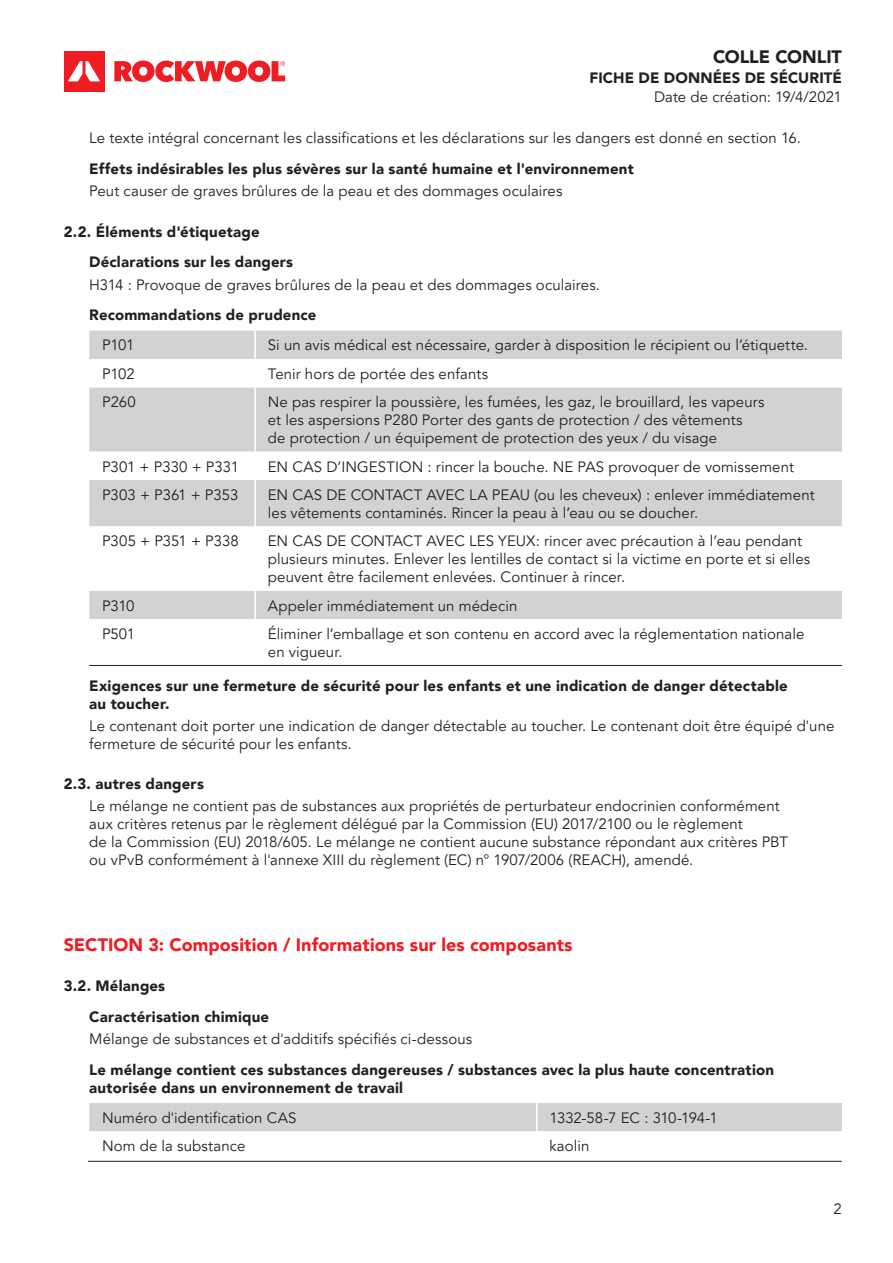
<style>
.page{position:relative;width:893px;height:1263px;background:#fff}
.page>*{position:absolute;margin:0;border:0;box-sizing:border-box;transform-origin:0 0}
._01_header{font:900 18px "Avenir LT Pro";letter-spacing:.005em;color:#ee1d23}
.t1{font:900 18px "Avenir LT Pro";letter-spacing:-.01em;color:#231f20}
.table_body{font:15px/18px "Avenir LT Pro";letter-spacing:.005em;color:#231f20}
.body{font:15px/18px "Avenir LT Pro";letter-spacing:.005em;color:#231f20}
.body_bold{font:900 15px/18px "Avenir LT Pro";letter-spacing:.015em;color:#231f20}
._02_subhead{font:900 15px "Avenir LT Pro";letter-spacing:.015em;color:#231f20}
.table_body-2{font:15px "Avenir LT Pro";letter-spacing:-.025em;color:#231f20}
</style>
<div class="page">
<div style="left:64px;top:51px;width:40px;height:41px;background:#ee1d23"></div>
<svg style="left:68px;top:61px;width:32px;height:20px"></svg>
<svg style="left:114px;top:61px;width:171px;height:21px"></svg>
<div style="left:89px;top:331px;width:753px;height:28px;background:#d1d2d4"></div>
<svg style="left:89px;top:387px;width:753px;height:232px;fill:#d1d2d4"></svg>
<hr style="left:254px;top:331px;width:2px;height:28px;background:#fff">
<hr style="left:254px;top:387px;width:2px;height:65px;background:#fff">
<hr style="left:254px;top:452px;width:2px;height:28px;background:#fff">
<hr style="left:254px;top:480px;width:2px;height:46px;background:#fff">
<hr style="left:254px;top:526px;width:2px;height:65px;background:#fff">
<hr style="left:254px;top:591px;width:2px;height:28px;background:#fff">
<hr style="left:89px;top:665px;width:166px;height:1px;background:#231f20">
<hr style="left:255px;top:665px;width:587px;height:1px;background:#231f20">
<div style="left:89px;top:1103px;width:753px;height:28px;background:#d1d2d4"></div>
<hr style="left:536px;top:1103px;width:2px;height:28px;background:#fff">
<hr style="left:88px;top:1161px;width:754px;height:1px;background:#231f20">
<p class="t1" style="left:713px;top:46px;width:130px">COLLE CONLIT</p>
<p class="body_bold" style="left:589px;top:68px;width:254px">FICHE DE DONNÉES DE SÉCURITÉ</p>
<p class="body" style="left:654px;top:88px;width:189px">Date de création: 19/4/2021</p>
<p class="body" style="left:89px;top:129px;width:713px">Le texte intégral concernant les classifications et les déclarations sur les dangers est donné en section 16.</p>
<p class="body_bold" style="left:89px;top:160px;width:546px">Effets indésirables les plus sévères sur la santé humaine et l'environnement</p>
<p class="body" style="left:89px;top:182px;width:475px">Peut causer de graves brûlures de la peau et des dommages oculaires</p>
<p class="_02_subhead" style="left:64px;top:222px;width:197px">2.2. Éléments d'étiquetage</p>
<p class="body_bold" style="left:89px;top:253px;width:205px">Déclarations sur les dangers</p>
<p class="body" style="left:89px;top:276px;width:512px">H314 : Provoque de graves brûlures de la peau et des dommages oculaires.</p>
<p class="body_bold" style="left:89px;top:306px;width:229px">Recommandations de prudence</p>
<p class="table_body" style="left:102px;top:337px;width:34px">P101</p>
<p class="table_body" style="left:268px;top:337px;width:542px">Si un avis médical est nécessaire, garder à disposition le récipient ou l’étiquette.</p>
<p class="table_body" style="left:102px;top:365px;width:34px">P102</p>
<p class="table_body" style="left:268px;top:365px;width:222px">Tenir hors de portée des enfants</p>
<p class="table_body" style="left:102px;top:393px;width:35px">P260</p>
<p class="table_body" style="left:268px;top:393px;width:498px">Ne pas respirer la poussière, les fumées, les gaz, le brouillard, les vapeurs et les aspersions P280 Porter des gants de protection / des vêtements<br>de protection / un équipement de protection des yeux / du visage</p>
<p class="table_body" style="left:102px;top:458px;width:139px">P301 + P330 + P331</p>
<p class="table_body" style="left:268px;top:458px;width:528px">EN CAS D’INGESTION : rincer la bouche. NE PAS provoquer de vomissement</p>
<p class="table_body" style="left:102px;top:486px;width:138px">P303 + P361 + P353</p>
<p class="table_body" style="left:268px;top:486px;width:548px">EN CAS DE CONTACT AVEC LA PEAU (ou les cheveux) : enlever immédiatement les vêtements contaminés. Rincer la peau à l’eau ou se doucher.</p>
<p class="table_body" style="left:102px;top:532px;width:138px">P305 + P351 + P338</p>
<p class="table_body" style="left:268px;top:532px;width:544px">EN CAS DE CONTACT AVEC LES YEUX: rincer avec précaution à l’eau pendant plusieurs minutes. Enlever les lentilles de contact si la victime en porte et si elles peuvent être facilement enlevées. Continuer à rincer.</p>
<p class="table_body" style="left:102px;top:597px;width:34px">P310</p>
<p class="table_body" style="left:268px;top:597px;width:251px">Appeler immédiatement un médecin</p>
<p class="table_body" style="left:102px;top:625px;width:35px">P501</p>
<p class="table_body" style="left:268px;top:625px;width:538px">Éliminer l’emballage et son contenu en accord avec la réglementation nationale en vigueur.</p>
<p class="body_bold" style="left:89px;top:676px;width:700px">Exigences sur une fermeture de sécurité pour les enfants et une indication de danger détectable au toucher.</p>
<p class="body" style="left:89px;top:717px;width:747px">Le contenant doit porter une indication de danger détectable au toucher. Le contenant doit être équipé d'une fermeture de sécurité pour les enfants.</p>
<p class="_02_subhead" style="left:64px;top:775px;width:142px">2.3. autres dangers</p>
<p class="body" style="left:89px;top:797px;width:700px">Le mélange ne contient pas de substances aux propriétés de perturbateur endocrinien conformément aux critères retenus par le règlement délégué par la Commission (EU) 2017/2100 ou le règlement<br>de la Commission (EU) 2018/605. Le mélange ne contient aucune substance répondant aux critères PBT ou vPvB conformément à l'annexe XIII du règlement (EC) n° 1907/2006 (REACH), amendé.</p>
<p class="_01_header" style="left:64px;top:933px;width:510px">SECTION 3: Composition / Informations sur les composants</p>
<p class="_02_subhead" style="left:64px;top:977px;width:103px">3.2. Mélanges</p>
<p class="body_bold" style="left:89px;top:1007px;width:181px">Caractérisation chimique</p>
<p class="body" style="left:89px;top:1030px;width:384px">Mélange de substances et d'additifs spécifiés ci-dessous</p>
<p class="body_bold" style="left:89px;top:1060px;width:686px">Le mélange contient ces substances dangereuses / substances avec la plus haute concentration autorisée dans un environnement de travail</p>
<p class="table_body" style="left:102px;top:1109px;width:196px">Numéro d'identification CAS</p>
<p class="table_body-2" style="left:550px;top:1109px;width:170px">1332-58-7 EC : 310-194-1</p>
<p class="table_body" style="left:102px;top:1137px;width:145px">Nom de la substance</p>
<p class="table_body" style="left:550px;top:1137px;width:41px">kaolin</p>
<p class="body" style="left:834px;top:1200px;width:10px">2</p>
</div>
